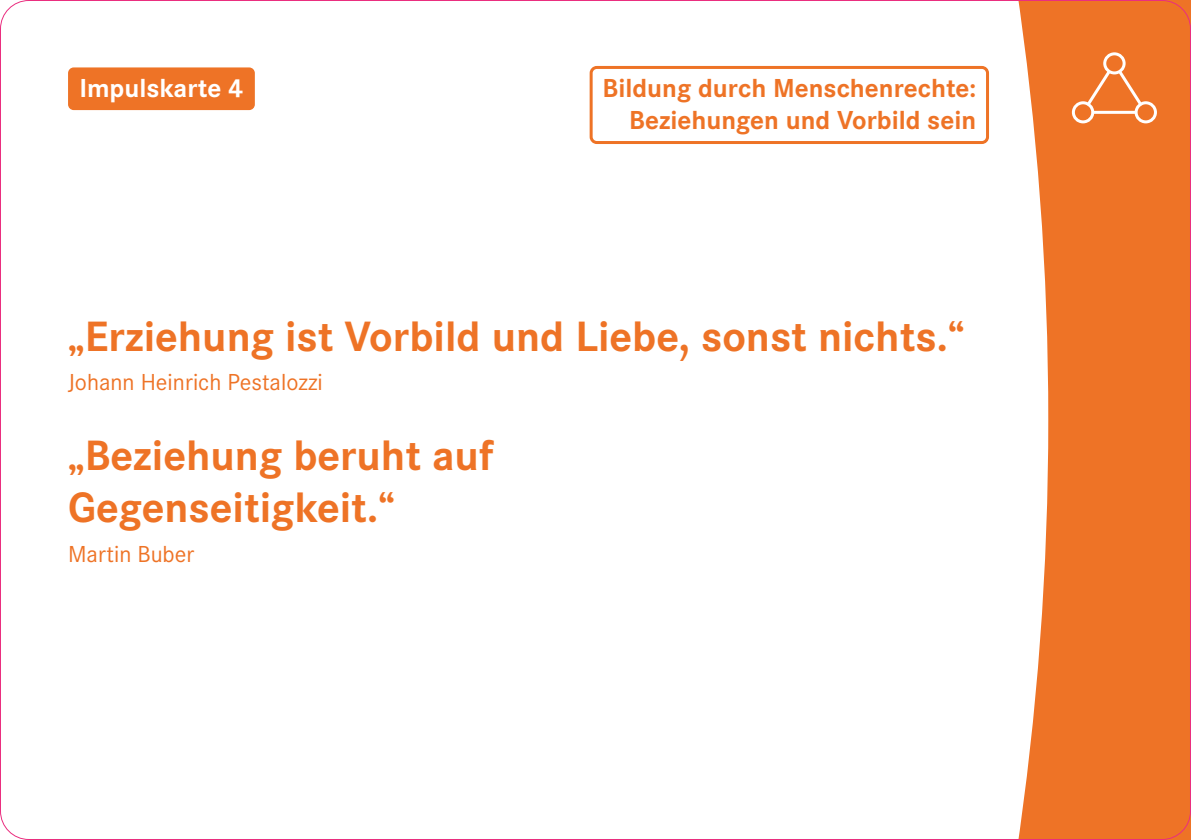
<style>
.page{position:relative;width:1191px;height:840px;background:#fff}
.page>*{position:absolute;margin:0;border:0;box-sizing:border-box;transform-origin:0 0}
.t1{font:700 44px/52px "Corporate S Pro";color:#ee7326}
.P_-_Nummer_Kopfzeile_POSITIV{font:700 27px/32.4px "Corporate S";color:#ee7326;text-align:right}
.P_-_Nummer_Kopfzeile_POSITIV-2{font:700 27px "Corporate S";color:#fff}
.t2{font:24px "Corporate S Pro";color:#ee7326}
</style>
<div class="page">
<svg style="left:1018px;top:0;width:173px;height:839px;fill:#ee7326"></svg>
<div style="left:1103px;top:52px;width:22px;height:22px;border:3px solid #fff;border-radius:50%"></div>
<div style="left:1071px;top:101px;width:23px;height:22px;border:3px solid #fff;border-radius:50%"></div>
<div style="left:1134px;top:101px;width:23px;height:22px;border:3px solid #fff;border-radius:50%"></div>
<hr style="left:1093px;top:111px;width:42px;height:3px;background:#fff">
<svg style="left:1084px;top:68px;width:60px;height:40px"></svg>
<div style="left:589px;top:66px;width:400px;height:78px;border:3px solid #ee7326;border-radius:6px"></div>
<div style="left:68px;top:67px;width:187px;height:43px;background:#ee7326;border-radius:6px"></div>
<h1 class="P_-_Nummer_Kopfzeile_POSITIV-2" style="left:79px;top:69px;width:166px">Impulskarte 4</h1>
<h1 class="P_-_Nummer_Kopfzeile_POSITIV" style="left:602px;top:71px;width:375px">Bildung durch Menschenrechte:<br>Beziehungen und Vorbild sein</h1>
<p class="t1" style="left:68px;top:306px;width:898px">„Erziehung ist Vorbild und Liebe, sonst nichts.“</p>
<p class="t2" style="left:68px;top:364px;width:256px">Johann Heinrich Pestalozzi</p>
<p class="t1" style="left:68px;top:426px;width:427px">„Beziehung beruht auf<br>Gegenseitigkeit.“</p>
<p class="t2" style="left:68px;top:536px;width:128px">Martin Buber</p>
</div>
